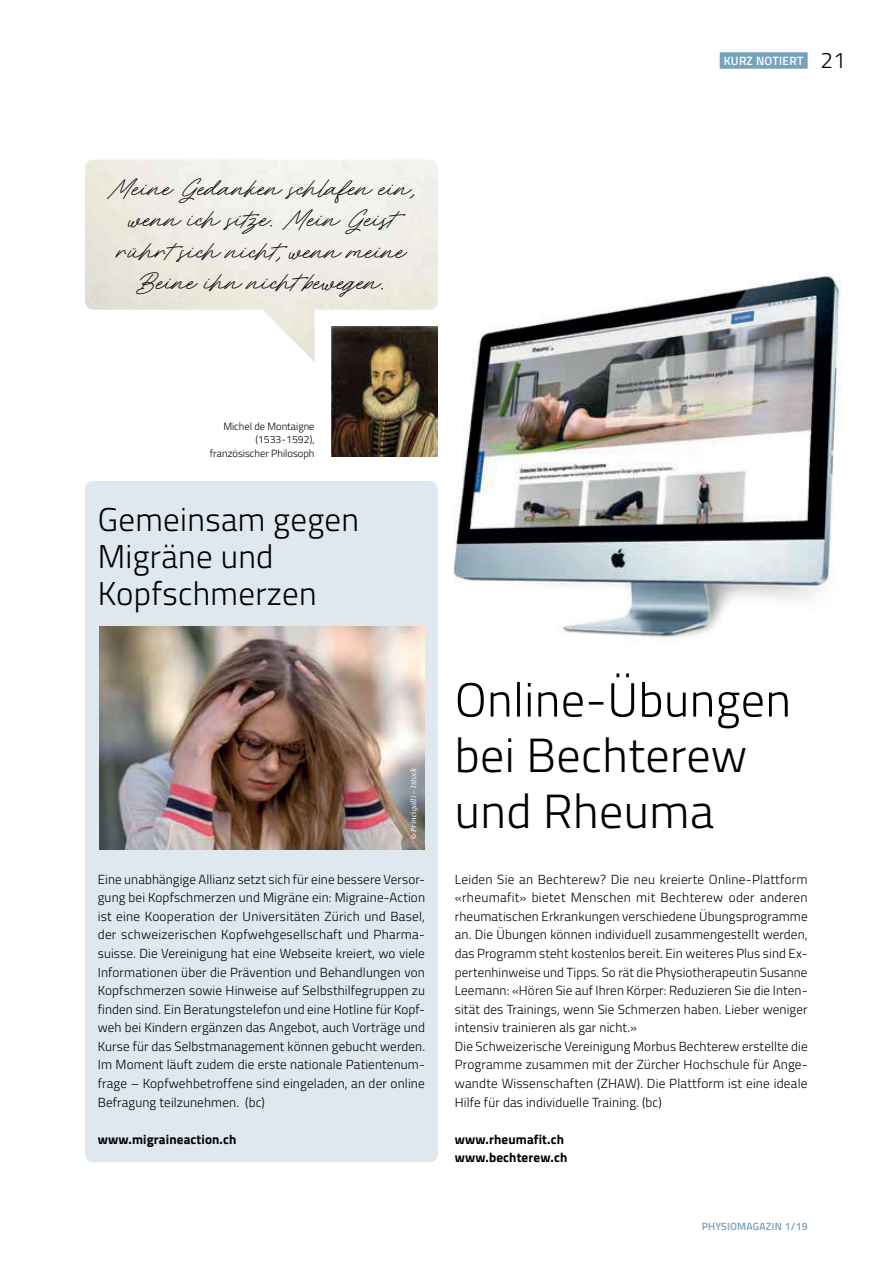
<style>
.page{position:relative;width:893px;height:1263px;background:#fff}
.page>*{position:absolute;margin:0;border:0;box-sizing:border-box;transform-origin:0 0}
.t1{font:300 48px/55.7px "Titillium Web";letter-spacing:.01em;color:#000001}
.t2{font:300 33px/37.2px "Titillium Web";letter-spacing:.01em;color:#000001}
.t3{font:300 22.5px "Titillium Web";color:#000001}
.t4{font:italic 15.75px "Rocket Clouds DEMO";color:#000001}
.t5{font:300 13.2px/18.6px "Titillium Web";letter-spacing:.01em;color:#000001}
.t6{font:700 13.2px/18.6px "Titillium Web";letter-spacing:.01em;color:#000001}
.t7{font:600 12px "Titillium Web";letter-spacing:.02em;color:#fff}
.t8{font:300 10.5px/13.5px "Titillium Web";color:#000001;text-align:right}
.t9{font:600 10.5px "Titillium Web";letter-spacing:.02em;color:#76a2be}
.t10{font:italic 7.5px "Noticia Text";letter-spacing:.01em;color:#fff}
.s1{font-family:"Gaston Demo"}
</style>
<div class="page">
<div style="left:720px;top:52px;width:88px;height:17px;background:#76a2be"></div>
<img style="left:453px;top:272px;width:389px;height:432px">
<img style="left:739px;top:673px;width:52px;height:45px">
<img style="left:458px;top:673px;width:281px;height:48px">
<div style="left:85px;top:481px;width:353px;height:681px;background:#dfe8ee;border-radius:8px"></div>
<img style="left:100px;top:627px;width:324px;height:223px">
<img style="left:85px;top:160px;width:353px;height:202px">
<img style="left:332px;top:327px;width:106px;height:130px">
<p class="t4" style="left:108px;top:180px;width:309px">Meine Gedanken schlafen ein<span class="s1">,</span></p>
<p class="t4" style="left:129px;top:212px;width:283px">wenn ich s itze<span class="s1">.</span> Mein G eist</p>
<p class="t4" style="left:117px;top:243px;width:295px">r ühr ts ich n icht<span class="s1">,</span> wenn meine</p>
<p class="t4" style="left:137px;top:275px;width:252px">Beine ihn n ichtb ewegen <span class="s1">.</span></p>
<p class="t8" style="left:210px;top:419px;width:106px">Michel de Montaigne (1533-1592), französischer Philosoph</p>
<h2 class="t2" style="left:98px;top:500px;width:263px">Gemeinsam gegen<br>Migräne und<br>Kopfschmerzen</h2>
<p class="t7" style="left:724px;top:51px;width:81px">KURZ NOTIERT</p>
<h3 class="t3" style="left:820px;top:43px;width:27px">21</h3>
<p class="t10" style="left:408px;top:839px;width:73px;rotate:-90deg">© Princigalli – Istock</p>
<p class="t5" style="left:98px;top:870px;width:329px;text-align:justify">Eine unabhängige Allianz setzt sich für eine bessere Versor&shy;gung bei Kopfschmerzen und Migräne ein: Migraine-Action ist eine Kooperation der Universitäten Zürich und Basel, der schweizerischen Kopfwehgesellschaft und Pharma&shy;suisse. Die Vereinigung hat eine Webseite kreiert, wo viele Informationen über die Prävention und Behandlungen von Kopfschmerzen sowie Hinweise auf Selbsthilfegruppen zu finden sind. Ein Beratungstelefon und eine Hotline für Kopf&shy;weh bei Kindern ergänzen das Angebot, auch Vorträge und Kurse für das Selbstmanagement können gebucht werden.<br>Im Moment läuft zudem die erste nationale Patientenum&shy;frage – Kopfwehbetroffene sind eingeladen, an der online Befragung teilzunehmen. (bc)</p>
<p class="t6" style="left:98px;top:1130px;width:140px">www.migraineaction.ch</p>
<h1 class="t1" style="left:455px;top:727px;width:294px">bei Bechterew und Rheuma</h1>
<p class="t5" style="left:455px;top:870px;width:354px">Leiden Sie an Bechterew? Die neu kreierte Online-Plattform «rheumafit» bietet Menschen mit Bechterew oder anderen rheumatischen Erkrankungen verschiedene Übungsprogramme an. Die Übungen können individuell zusammengestellt werden, das Programm steht kostenlos bereit. Ein weiteres Plus sind Ex&shy;pertenhinweise und Tipps. So rät die Physiotherapeutin Susanne Leemann: «Hören Sie auf Ihren Körper: Reduzieren Sie die Inten&shy;sität des Trainings, wenn Sie Schmerzen haben. Lieber weniger intensiv trainieren als gar nicht.»<br>Die Schweizerische Vereinigung Morbus Bechterew erstellte die Programme zusammen mit der Zürcher Hochschule für Ange&shy;wandte Wissenschaften (ZHAW). Die Plattform ist eine ideale Hilfe für das individuelle Training. (bc)</p>
<p class="t6" style="left:455px;top:1130px;width:114px">www.rheumafit.ch www.bechterew.ch</p>
<p class="t9" style="left:702px;top:1218px;width:107px">PHYSIOMAGAZIN 1/19</p>
</div>
